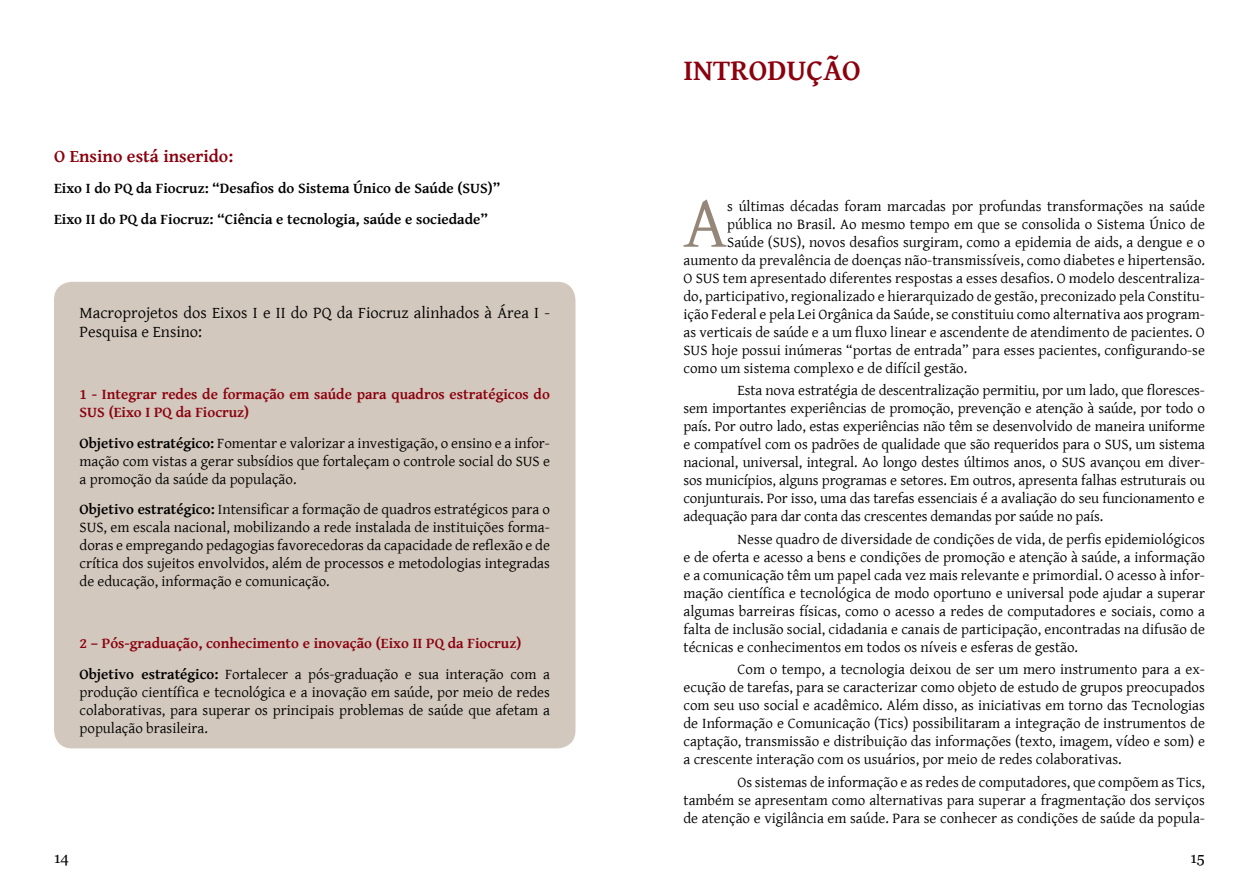
<style>
.page{position:relative;width:1259px;height:893px;background:#fff}
.page>*{position:absolute;margin:0;border:0;box-sizing:border-box;transform-origin:0 0}
.t1{font:73.5px "Gentium Basic";color:#948779}
.t2{font:700 30px "Gentium Basic";color:#8b010e}
.t3{font:700 18px "Gentium Basic";color:#8b010e}
.t4{font:16.5px/19.8px "Gentium Basic";color:#000}
.t5{font:15px/18px "Gentium Basic";color:#000;text-align:justify}
.t6{font:700 15px/18px "Gentium Basic";color:#8b010e}
.t7{font:700 15px/30.8px "Gentium Basic";color:#000}
.t8{font:15px "Georgia";color:#000}
.s1{font-weight:700}
.s2{color:#000}
.s3{font-weight:400;color:#000}
</style>
<div class="page">
<div style="left:54px;top:282px;width:521px;height:466px;background:#d2c8bd;border-radius:18px"></div>
<p class="t3" style="left:54px;top:143px;width:181px">O Ensino está inserido:</p>
<p class="t7" style="left:54px;top:172px;width:448px">Eixo I do PQ da Fiocruz: “Desafios do Sistema Único de Saúde (SUS)”<br>Eixo II do PQ da Fiocruz: “Ciência e tecnologia, saúde e sociedade”</p>
<p class="t4" style="left:80px;top:302px;width:472px">Macroprojetos dos Eixos I e II do PQ da Fiocruz alinhados à Área I -<br>Pesquisa e Ensino:</p>
<p class="t6" style="left:80px;top:384px;width:472px">1 - Integrar redes de formação em saúde para quadros estratégicos do<br>SUS (Eixo I PQ da Fiocruz)</p>
<p class="t5" style="left:80px;top:433px;width:472px"><span class="s1">Objetivo estratégico:</span> Fomentar e valorizar a investigação, o ensino e a infor&shy;mação com vistas a gerar subsídios que fortaleçam o controle social do SUS e a promoção da saúde da população.</p>
<p class="t5" style="left:80px;top:500px;width:472px"><span class="s1">Objetivo estratégico:</span> Intensificar a formação de quadros estratégicos para o SUS, em escala nacional, mobilizando a rede instalada de instituições forma&shy;doras e empregando pedagogias favorecedoras da capacidade de reflexão e de crítica dos sujeitos envolvidos, além de processos e metodologias integradas de educação, informação e comunicação.</p>
<p class="t6" style="left:80px;top:627px;width:472px;line-height:30.8px">2 – Pós-graduação, conhecimento e inovação (Eixo II PQ da Fiocruz)<br><span class="s2">Objetivo estratégico:</span> <span class="s3">Fortalecer a pós-graduação e sua interação com a</span></p>
<p class="t5" style="left:80px;top:682px;width:472px">produção científica e tecnológica e a inovação em saúde, por meio de redes colaborativas, para superar os principais problemas de saúde que afetam a população brasileira.</p>
<h2 class="t2" style="left:683px;top:48px;width:179px">INTRODUÇÃO</h2>
<h1 class="t1" style="left:683px;top:169px;width:45px">A</h1>
<p class="t5" style="left:727px;top:196px;width:479px">s últimas décadas foram marcadas por profundas transformações na saúde</p>
<p class="t5" style="left:727px;top:214px;width:479px">pública no Brasil. Ao mesmo tempo em que se consolida o Sistema Único de</p>
<p class="t5" style="left:727px;top:232px;width:479px">Saúde (SUS), novos desafios surgiram, como a epidemia de aids, a dengue e o</p>
<p class="t5" style="left:683px;top:250px;width:523px">aumento da prevalência de doenças não-transmissíveis, como diabetes e hipertensão.</p>
<p class="t5" style="left:683px;top:268px;width:523px">O SUS tem apresentado diferentes respostas a esses desafios. O modelo descentraliza-</p>
<p class="t5" style="left:683px;top:286px;width:523px">do, participativo, regionalizado e hierarquizado de gestão, preconizado pela Constitu-</p>
<p class="t5" style="left:683px;top:304px;width:523px">ição Federal e pela Lei Orgânica da Saúde, se constituiu como alternativa aos program-</p>
<p class="t5" style="left:683px;top:322px;width:523px">as verticais de saúde e a um fluxo linear e ascendente de atendimento de pacientes. O</p>
<p class="t5" style="left:683px;top:340px;width:523px">SUS hoje possui inúmeras “portas de entrada” para esses pacientes, configurando-se</p>
<p class="t5" style="left:683px;top:358px;width:285px">como um sistema complexo e de difícil gestão.</p>
<p class="t5" style="left:683px;top:381px;width:523px;text-indent:54px">Esta nova estratégia de descentralização permitiu, por um lado, que floresces&shy;sem importantes experiências de promoção, prevenção e atenção à saúde, por todo o país. Por outro lado, estas experiências não têm se desenvolvido de maneira uniforme e compatível com os padrões de qualidade que são requeridos para o SUS, um sistema nacional, universal, integral. Ao longo destes últimos anos, o SUS avançou em diver&shy;sos municípios, alguns programas e setores. Em outros, apresenta falhas estruturais ou conjunturais. Por isso, uma das tarefas essenciais é a avaliação do seu funcionamento e adequação para dar conta das crescentes demandas por saúde no país.</p>
<p class="t5" style="left:683px;top:529px;width:523px;text-indent:54px">Nesse quadro de diversidade de condições de vida, de perfis epidemiológicos e de oferta e acesso a bens e condições de promoção e atenção à saúde, a informação e a comunicação têm um papel cada vez mais relevante e primordial. O acesso à infor&shy;mação científica e tecnológica de modo oportuno e universal pode ajudar a superar algumas barreiras físicas, como o acesso a redes de computadores e sociais, como a falta de inclusão social, cidadania e canais de participação, encontradas na difusão de técnicas e conhecimentos em todos os níveis e esferas de gestão.</p>
<p class="t5" style="left:683px;top:660px;width:523px;text-indent:54px">Com o tempo, a tecnologia deixou de ser um mero instrumento para a ex&shy;ecução de tarefas, para se caracterizar como objeto de estudo de grupos preocupados com seu uso social e acadêmico. Além disso, as iniciativas em torno das Tecnologias de Informação e Comunicação (Tics) possibilitaram a integração de instrumentos de captação, transmissão e distribuição das informações (texto, imagem, vídeo e som) e a crescente interação com os usuários, por meio de redes colaborativas.</p>
<p class="t5" style="left:683px;top:772px;width:523px;text-indent:54px">Os sistemas de informação e as redes de computadores, que compõem as Tics, também se apresentam como alternativas para superar a fragmentação dos serviços de atenção e vigilância em saúde. Para se conhecer as condições de saúde da popula-</p>
<p class="t8" style="left:54px;top:849px;width:16px">14</p>
<p class="t8" style="left:1190px;top:849px;width:16px">15</p>
</div>
